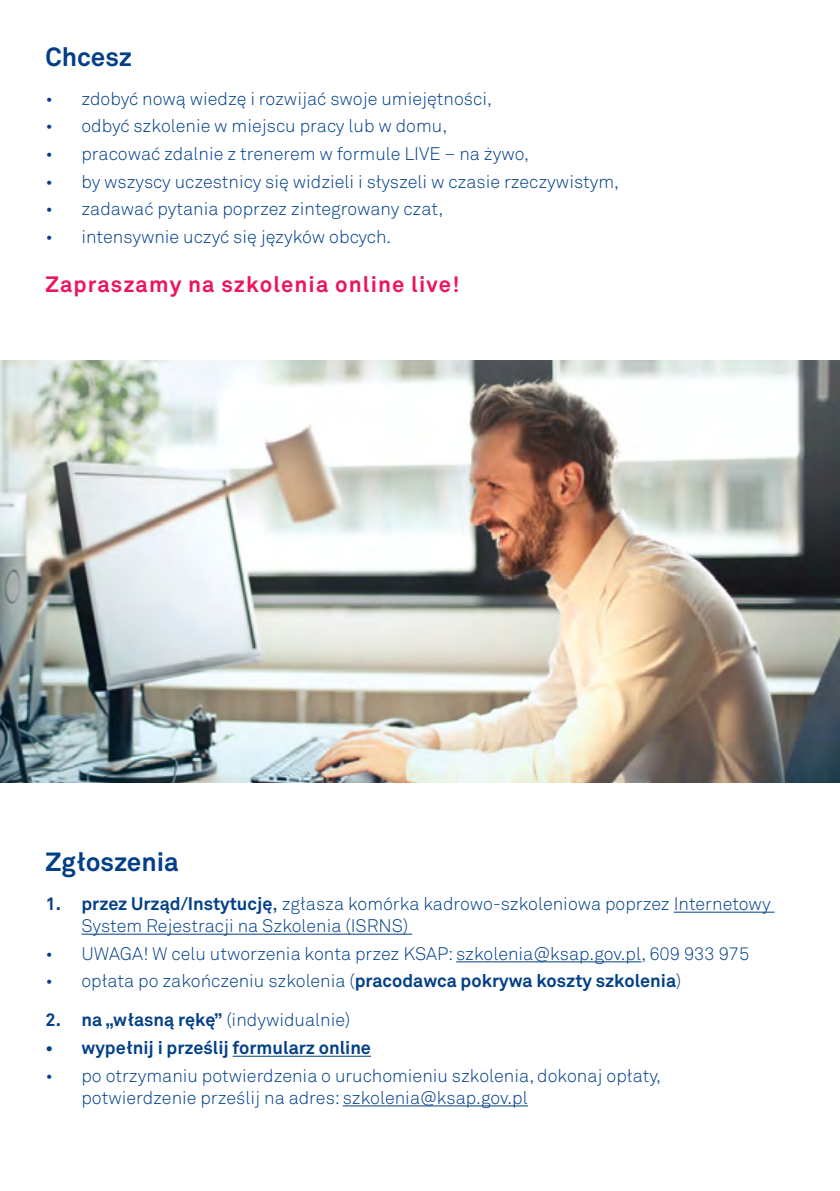
<style>
.page{position:relative;width:840px;height:1191px;background:#fff}
.page>*{position:absolute;margin:0;border:0;box-sizing:border-box;transform-origin:0 0}
.t1{font:700 26px "Akkurat Pro";color:#023f88}
.t2{font:700 22px "Akkurat Pro";letter-spacing:.05em;color:#ed145b}
.t3{font:300 18px/22px "Akkurat Pro";color:#023f88}
.t4{font:700 18px "Akkurat Pro";color:#023f88}
.s1{font-weight:700}
.s2{font-weight:400}
.s3{font-weight:300}
</style>
<div class="page">
<img style="left:0;top:360px;width:839px;height:422px">
<hr style="left:673px;top:911px;width:101px;height:1px;background:#023f88">
<hr style="left:81px;top:933px;width:331px;height:1px;background:#023f88">
<hr style="left:456px;top:961px;width:185px;height:1px;background:#023f88">
<hr style="left:232px;top:1055px;width:139px;height:1px;background:#023f88">
<hr style="left:342px;top:1105px;width:185px;height:1px;background:#023f88">
<h1 class="t1" style="left:45px;top:41px;width:88px">Chcesz</h1>
<p class="t3" style="left:45px;top:87px;width:447px">• zdobyć nową wiedzę i rozwijać swoje umiejętności,</p>
<p class="t3" style="left:45px;top:115px;width:403px">• odbyć szkolenie w miejscu pracy lub w domu,</p>
<p class="t3" style="left:45px;top:143px;width:485px">• pracować zdalnie z trenerem w formule LIVE – na żywo,</p>
<p class="t3" style="left:45px;top:170px;width:575px">• by wszyscy uczestnicy się widzieli i słyszeli w czasie rzeczywistym,</p>
<p class="t3" style="left:45px;top:198px;width:399px">• zadawać pytania poprzez zintegrowany czat,</p>
<p class="t3" style="left:45px;top:226px;width:347px">• intensywnie uczyć się języków obcych.</p>
<p class="t2" style="left:45px;top:270px;width:415px">Zapraszamy na szkolenia online live!</p>
<h1 class="t1" style="left:45px;top:846px;width:135px">Zgłoszenia</h1>
<p class="t3" style="left:81px;top:892px;width:690px;text-indent:-36px"><span class="s1">1. przez Urząd/Instytucję</span><span class="s2">,</span> zgłasza komórka kadrowo-szkoleniowa poprzez Internetowy<br>System Rejestracji na Szkolenia (ISRNS)</p>
<p class="t3" style="left:45px;top:942px;width:705px">• UWAGA! W celu utworzenia konta przez KSAP: szkolenia@ksap.gov.pl, 609 933 975</p>
<p class="t4" style="left:45px;top:970px;width:637px"><span class="s3">• opłata po zakończeniu szkolenia (</span>pracodawca pokrywa koszty szkolenia<span class="s3">)</span></p>
<p class="t4" style="left:45px;top:1009px;width:306px">2. na „własną rękę” <span class="s3">(indywidualnie)</span></p>
<p class="t4" style="left:45px;top:1036px;width:327px">• wypełnij i prześlij formularz online</p>
<p class="t3" style="left:81px;top:1064px;width:581px;text-indent:-36px">• po otrzymaniu potwierdzenia o uruchomieniu szkolenia, dokonaj opłaty, potwierdzenie prześlij na adres: szkolenia@ksap.gov.pl</p>
</div>
